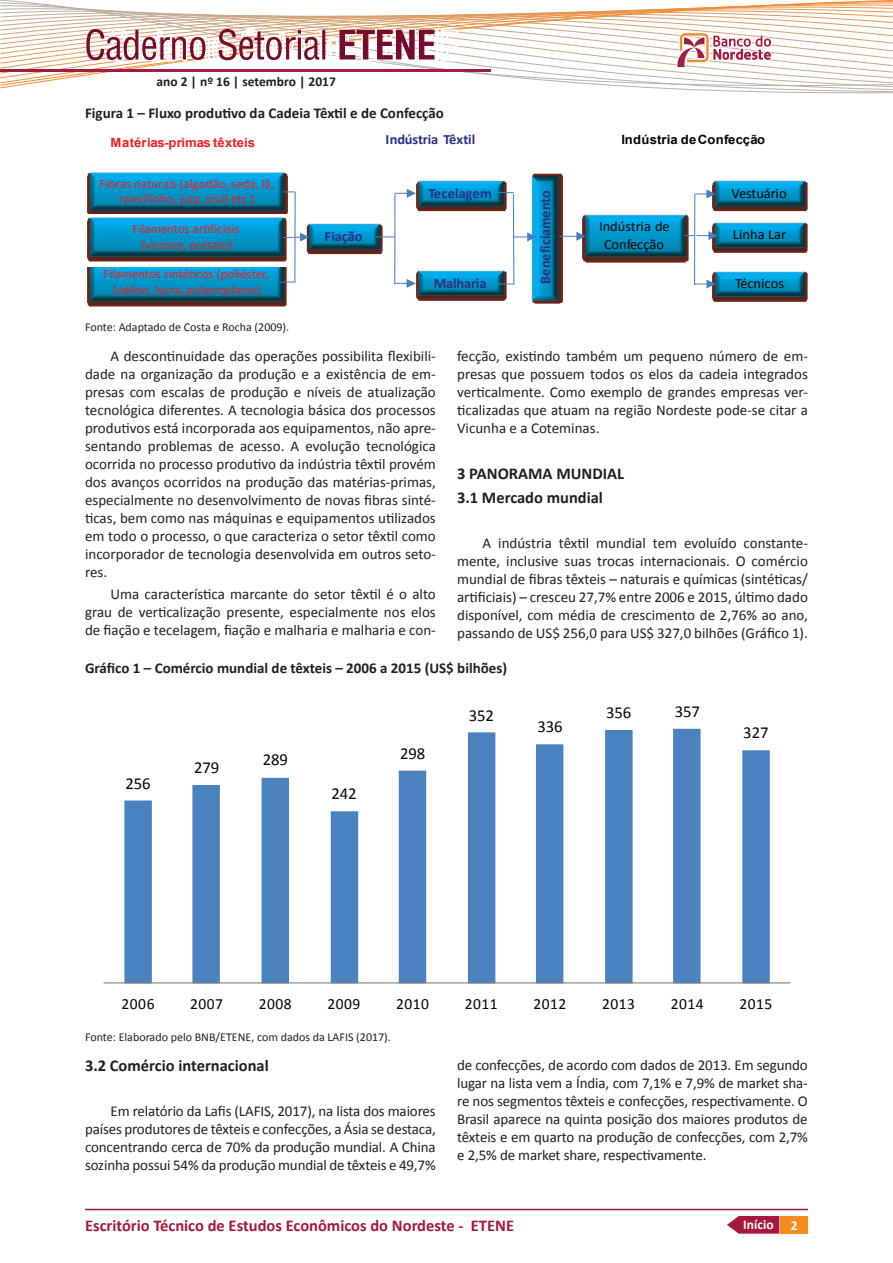
<style>
.page{position:relative;width:893px;height:1263px;background:#fff}
.page>*{position:absolute;margin:0;border:0;box-sizing:border-box;transform-origin:0 0}
.t1{font:16.8px "Calibri";letter-spacing:-.005em;color:#040503}
.t2{font:700 16.5px/24px "Calibri";color:#231f20}
.t3{font:700 16.5px "Calibri";color:#a5193b}
.t4{font:15.6px "Calibri";letter-spacing:.03em;color:#040503}
.t5{font:15px/18px "Calibri";color:#231f20;text-align:justify}
.t6{font:700 15px "Calibri";color:#231f20}
.t7{font:700 14.4px "Calibri";letter-spacing:-.005em;color:#2a3088}
.t8{font:14.1px/17.4px "Calibri";color:#040503;text-align:center}
.t9{font:700 14.1px "Calibri";letter-spacing:-.015em;color:#2a3088}
.t10{font:700 14.1px "Calibri";letter-spacing:.005em;color:#2a3088}
.t11{font:700 13.5px "Calibri";color:#231f20}
.t12{font:700 13.5px "Calibri";color:#fff}
.t13{font:12.75px/15.5px "Calibri";letter-spacing:-.005em;color:#ee1f23;text-align:center}
.t14{font:700 12.75px "Arial";letter-spacing:-.005em;color:#ee1f23}
.t15{font:700 12.75px "Arial";letter-spacing:.02em;color:#040503}
.t16{font:12px "Calibri";color:#231f20}
</style>
<div class="page">
<div style="left:781px;top:1216px;width:27px;height:17px;background:#f68b1f"></div>
<hr style="left:85px;top:1209px;width:723px;height:1px;background:#a5193b">
<svg style="left:727px;top:1216px;width:52px;height:17px"></svg>
<svg style="left:0;top:0;width:893px;height:307px"></svg>
<svg style="left:124px;top:729px;width:646px;height:253px"></svg>
<hr style="left:104px;top:982px;width:687px;height:1px;background:#868686">
<p class="t11" style="left:156px;top:73px;width:181px">ano 2 | nº 16 | setembro | 2017</p>
<p class="t6" style="left:85px;top:103px;width:360px">Figura 1 – Fluxo produtivo da Cadeia Têxtil e de Confecção</p>
<p class="t14" style="left:111px;top:134px;width:146px">Matérias-primas têxteis</p>
<p class="t9" style="left:386px;top:131px;width:91px">Indústria Têxtil</p>
<p class="t15" style="left:621px;top:131px;width:145px">Indústria de Confecção</p>
<p class="t13" style="left:99px;top:176px;width:176px">Fibras naturais (algodão, seda, lã, rami/linho, juta, sisal etc.)</p>
<p class="t10" style="left:428px;top:184px;width:65px">Tecelagem</p>
<p class="t8" style="left:731px;top:185px;width:57px">Vestuário</p>
<p class="t7" style="left:536px;top:284px;width:94px;rotate:-90deg">Beneficiamento</p>
<p class="t8" style="left:599px;top:218px;width:72px">Indústria de<br>Confecção</p>
<p class="t13" style="left:133px;top:221px;width:109px">Filamentos artificiais (viscose, acetato)</p>
<p class="t8" style="left:733px;top:226px;width:55px">Linha Lar</p>
<p class="t8" style="left:735px;top:275px;width:51px">Técnicos</p>
<p class="t9" style="left:324px;top:227px;width:40px">Fiação</p>
<p class="t13" style="left:104px;top:266px;width:167px">Filamentos sintéticos (poliéster, (náilon, lycra, polipropileno)</p>
<p class="t9" style="left:434px;top:274px;width:54px">Malharia</p>
<p class="t16" style="left:85px;top:319px;width:206px">Fonte: Adaptado de Costa e Rocha (2009).</p>
<p class="t5" style="left:85px;top:347px;width:352px;text-indent:26px">A descontinuidade das operações possibilita flexibili&shy;dade na organização da produção e a existência de em&shy;presas com escalas de produção e níveis de atualização tecnológica diferentes. A tecnologia básica dos processos produtivos está incorporada aos equipamentos, não apre&shy;sentando problemas de acesso. A evolução tecnológica ocorrida no processo produtivo da indústria têxtil provém dos avanços ocorridos na produção das matérias-primas, especialmente no desenvolvimento de novas fibras sinté&shy;ticas, bem como nas máquinas e equipamentos utilizados em todo o processo, o que caracteriza o setor têxtil como incorporador de tecnologia desenvolvida em outros seto&shy;res.</p>
<p class="t5" style="left:85px;top:585px;width:352px;text-indent:26px">Uma característica marcante do setor têxtil é o alto grau de verticalização presente, especialmente nos elos de fiação e tecelagem, fiação e malharia e malharia e con-</p>
<p class="t5" style="left:457px;top:347px;width:352px">fecção, existindo também um pequeno número de em&shy;presas que possuem todos os elos da cadeia integrados verticalmente. Como exemplo de grandes empresas ver&shy;ticalizadas que atuam na região Nordeste pode-se citar a Vicunha e a Coteminas.</p>
<p class="t2" style="left:457px;top:462px;width:169px">3 PANORAMA MUNDIAL<br>3.1 Mercado mundial</p>
<p class="t5" style="left:457px;top:534px;width:352px;text-indent:26px">A indústria têxtil mundial tem evoluído constante&shy;mente, inclusive suas trocas internacionais. O comércio mundial de fibras têxteis – naturais e químicas (sintéticas/ artificiais) – cresceu 27,7% entre 2006 e 2015, último dado disponível, com média de crescimento de 2,76% ao ano, passando de US$ 256,0 para US$ 327,0 bilhões (Gráfico 1).</p>
<p class="t6" style="left:85px;top:658px;width:423px">Gráfico 1 – Comércio mundial de têxteis – 2006 a 2015 (US$ bilhões)</p>
<p class="t1" style="left:126px;top:773px;width:27px">256</p>
<p class="t1" style="left:194px;top:756px;width:27px">279</p>
<p class="t1" style="left:263px;top:749px;width:27px">289</p>
<p class="t1" style="left:331px;top:783px;width:27px">242</p>
<p class="t1" style="left:400px;top:743px;width:27px">298</p>
<p class="t1" style="left:469px;top:704px;width:27px">352</p>
<p class="t1" style="left:537px;top:716px;width:27px">336</p>
<p class="t1" style="left:606px;top:701px;width:27px">356</p>
<p class="t1" style="left:675px;top:701px;width:27px">357</p>
<p class="t1" style="left:743px;top:722px;width:27px">327</p>
<p class="t4" style="left:122px;top:994px;width:34px">2006</p>
<p class="t4" style="left:190px;top:994px;width:34px">2007</p>
<p class="t4" style="left:259px;top:994px;width:34px">2008</p>
<p class="t4" style="left:328px;top:994px;width:34px">2009</p>
<p class="t4" style="left:396px;top:994px;width:34px">2010</p>
<p class="t4" style="left:465px;top:994px;width:34px">2011</p>
<p class="t4" style="left:533px;top:994px;width:34px">2012</p>
<p class="t4" style="left:602px;top:994px;width:34px">2013</p>
<p class="t4" style="left:671px;top:994px;width:34px">2014</p>
<p class="t4" style="left:739px;top:994px;width:34px">2015</p>
<p class="t16" style="left:85px;top:1029px;width:307px">Fonte: Elaborado pelo BNB/ETENE, com dados da LAFIS (2017).</p>
<p class="t2" style="left:85px;top:1054px;width:185px">3.2 Comércio internacional</p>
<p class="t5" style="left:85px;top:1102px;width:352px;text-indent:26px">Em relatório da Lafis (LAFIS, 2017), na lista dos maiores países produtores de têxteis e confecções, a Ásia se destaca, concentrando cerca de 70% da produção mundial. A China sozinha possui 54% da produção mundial de têxteis e 49,7%</p>
<p class="t5" style="left:457px;top:1056px;width:352px">de confecções, de acordo com dados de 2013. Em segundo lugar na lista vem a Índia, com 7,1% e 7,9% de market sha&shy;re nos segmentos têxteis e confecções, respectivamente. O Brasil aparece na quinta posição dos maiores produtos de têxteis e em quarto na produção de confecções, com 2,7% e 2,5% de market share, respectivamente.</p>
<p class="t3" style="left:85px;top:1215px;width:431px">Escritório Técnico de Estudos Econômicos do Nordeste - ETENE</p>
<p class="t12" style="left:743px;top:1216px;width:32px">Início</p>
<p class="t12" style="left:791px;top:1217px;width:8px">2</p>
</div>
